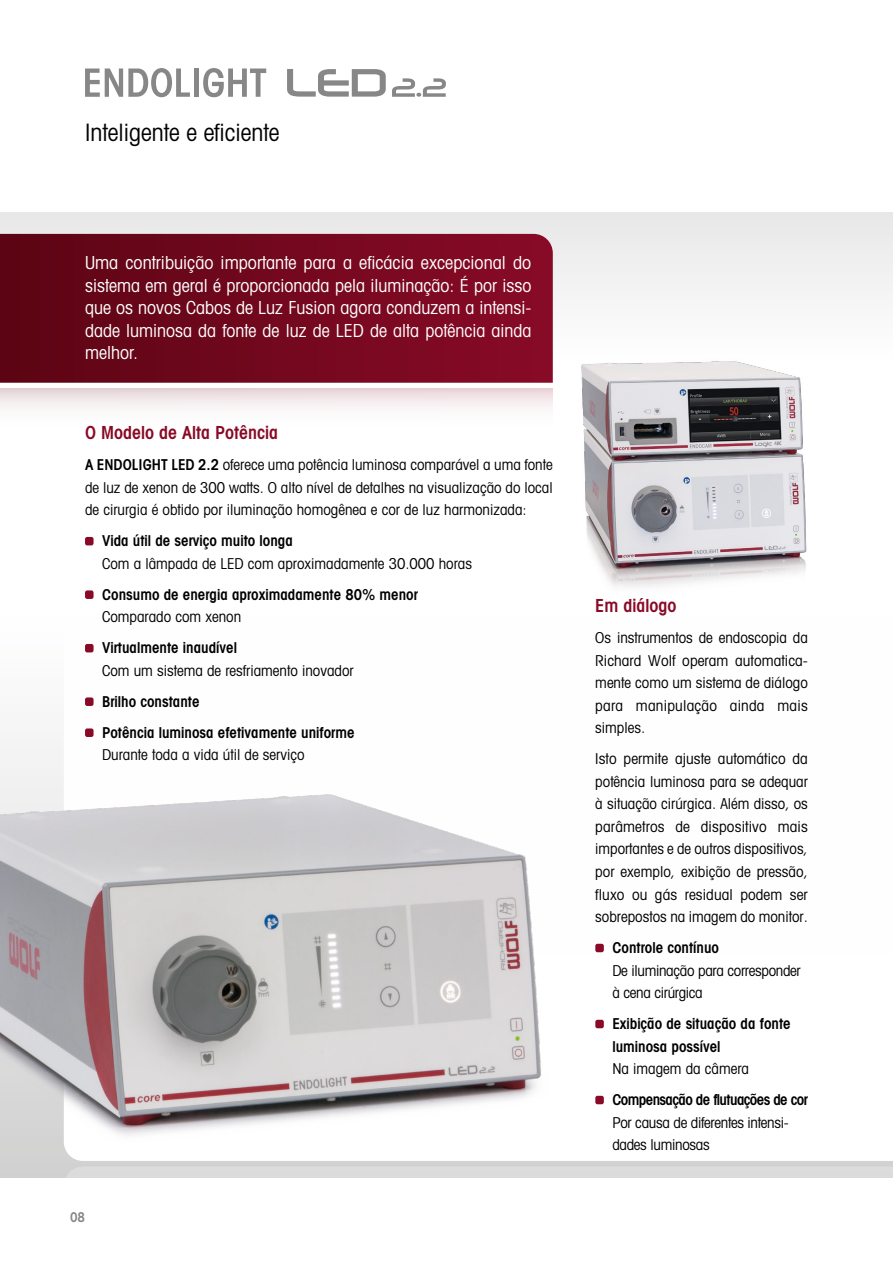
<style>
.page{position:relative;width:893px;height:1263px;background:#fff}
.page>*{position:absolute;margin:0;border:0;box-sizing:border-box;transform-origin:0 0}
.t1{font:condensed 24px "Avant Garde";color:#000}
.t2{font:condensed 18px/22.5px "Avant Garde";color:#fff;text-align:justify}
.t3{font:600 condensed 18px "Avant Garde";color:#880a26}
.t4{font:condensed 15px/22.5px "Avant Garde";color:#000;text-align:justify}
.t5{font:600 condensed 15px/31px "Avant Garde";color:#000}
.t6{font:condensed 15px/22.5px "Avant Garde";letter-spacing:-.02em;color:#000}
.t7{font:600 condensed 15px "Avant Garde";letter-spacing:-.04em;color:#000}
.t8{font:600 condensed 13.5px "Avant Garde";color:#878787}
.s1{font-weight:600}
</style>
<div class="page">
<div style="left:0;top:1161px;width:893px;height:17px;background:#d1d1d1"></div>
<div style="left:64px;top:1166px;width:829px;height:12px;background:#dbdbdb"></div>
<div style="left:0;top:213px;width:893px;height:148px;background:#f0f0f0"></div>
<svg style="left:0;top:388px;width:553px;height:19px"></svg>
<svg style="left:0;top:234px;width:553px;height:149px;background:#72081d"></svg>
<svg style="left:287px;top:69px;width:99px;height:28px"></svg>
<svg style="left:85px;top:68px;width:105px;height:29px"></svg>
<div style="left:194px;top:69px;width:5px;height:28px;background:#878787"></div>
<svg style="left:203px;top:68px;width:63px;height:29px"></svg>
<svg style="left:392px;top:78px;width:54px;height:19px"></svg>
<img style="left:0;top:736px;width:541px;height:425px">
<div style="left:85px;top:537px;width:9px;height:8px;background:#880a26;border-radius:2px"></div>
<div style="left:85px;top:590px;width:9px;height:9px;background:#880a26;border-radius:2px"></div>
<div style="left:85px;top:644px;width:9px;height:8px;background:#880a26;border-radius:2px"></div>
<div style="left:85px;top:697px;width:9px;height:9px;background:#880a26;border-radius:2px"></div>
<div style="left:85px;top:728px;width:9px;height:9px;background:#880a26;border-radius:2px"></div>
<img style="left:559px;top:344px;width:264px;height:243px">
<div style="left:595px;top:944px;width:9px;height:8px;background:#880a26;border-radius:2px"></div>
<div style="left:595px;top:1020px;width:9px;height:8px;background:#880a26;border-radius:2px"></div>
<div style="left:595px;top:1096px;width:9px;height:8px;background:#880a26;border-radius:2px"></div>
<h1 class="t1" style="left:85px;top:117px;width:196px">Inteligente e eficiente</h1>
<p class="t2" style="left:85px;top:251px;width:448px">Uma contribuição importante para a eficácia excepcional do sistema em geral é proporcionada pela iluminação: É por isso que os novos Cabos de Luz Fusion agora conduzem a intensi&shy;dade luminosa da fonte de luz de LED de alta potência ainda melhor.</p>
<p class="t3" style="left:85px;top:422px;width:195px">O Modelo de Alta Potência</p>
<p class="t4" style="left:85px;top:453px;width:469px"><span class="s1">A ENDOLIGHT LED 2.2</span> oferece uma potência luminosa comparável a uma fonte de luz de xenon de 300 watts. O alto nível de detalhes na visualização do local de cirurgia é obtido por iluminação homogênea e cor de luz harmonizada:</p>
<p class="t5" style="left:102px;top:525px;width:192px">Vida útil de serviço muito longa</p>
<p class="t4" style="left:102px;top:552px;width:372px">Com a lâmpada de LED com aproximadamente 30.000 horas</p>
<p class="t5" style="left:102px;top:579px;width:317px">Consumo de energia aproximadamente 80% menor</p>
<p class="t4" style="left:102px;top:605px;width:141px">Comparado com xenon</p>
<p class="t5" style="left:102px;top:632px;width:136px">Virtualmente inaudível</p>
<p class="t4" style="left:102px;top:659px;width:253px">Com um sistema de resfriamento inovador</p>
<p class="t5" style="left:102px;top:686px;width:254px">Brilho constante<br>Potência luminosa efetivamente uniforme</p>
<p class="t4" style="left:102px;top:743px;width:204px">Durante toda a vida útil de serviço</p>
<p class="t8" style="left:70px;top:1209px;width:17px">08</p>
<p class="t3" style="left:595px;top:595px;width:82px">Em diálogo</p>
<p class="t4" style="left:595px;top:626px;width:214px">Os instrumentos de endoscopia da Richard Wolf operam automatica&shy;mente como um sistema de diálogo para manipulação ainda mais simples.</p>
<p class="t4" style="left:595px;top:747px;width:214px">Isto permite ajuste automático da potência luminosa para se adequar à situação cirúrgica. Além disso, os parâmetros de dispositivo mais importantes e de outros dispositivos, por exemplo, exibição de pressão, fluxo ou gás residual podem ser sobrepostos na imagem do monitor.</p>
<p class="t5" style="left:612px;top:932px;width:108px">Controle contínuo</p>
<p class="t6" style="left:612px;top:958px;width:190px">De iluminação para corresponder à cena cirúrgica</p>
<p class="t5" style="left:612px;top:1012px;width:180px;line-height:22.5px">Exibição de situação da fonte luminosa possível</p>
<p class="t4" style="left:612px;top:1057px;width:138px">Na imagem da câmera</p>
<p class="t7" style="left:612px;top:1090px;width:197px">Compensação de flutuações de cor</p>
<p class="t6" style="left:612px;top:1110px;width:178px">Por causa de diferentes intensi&shy;dades luminosas</p>
</div>
